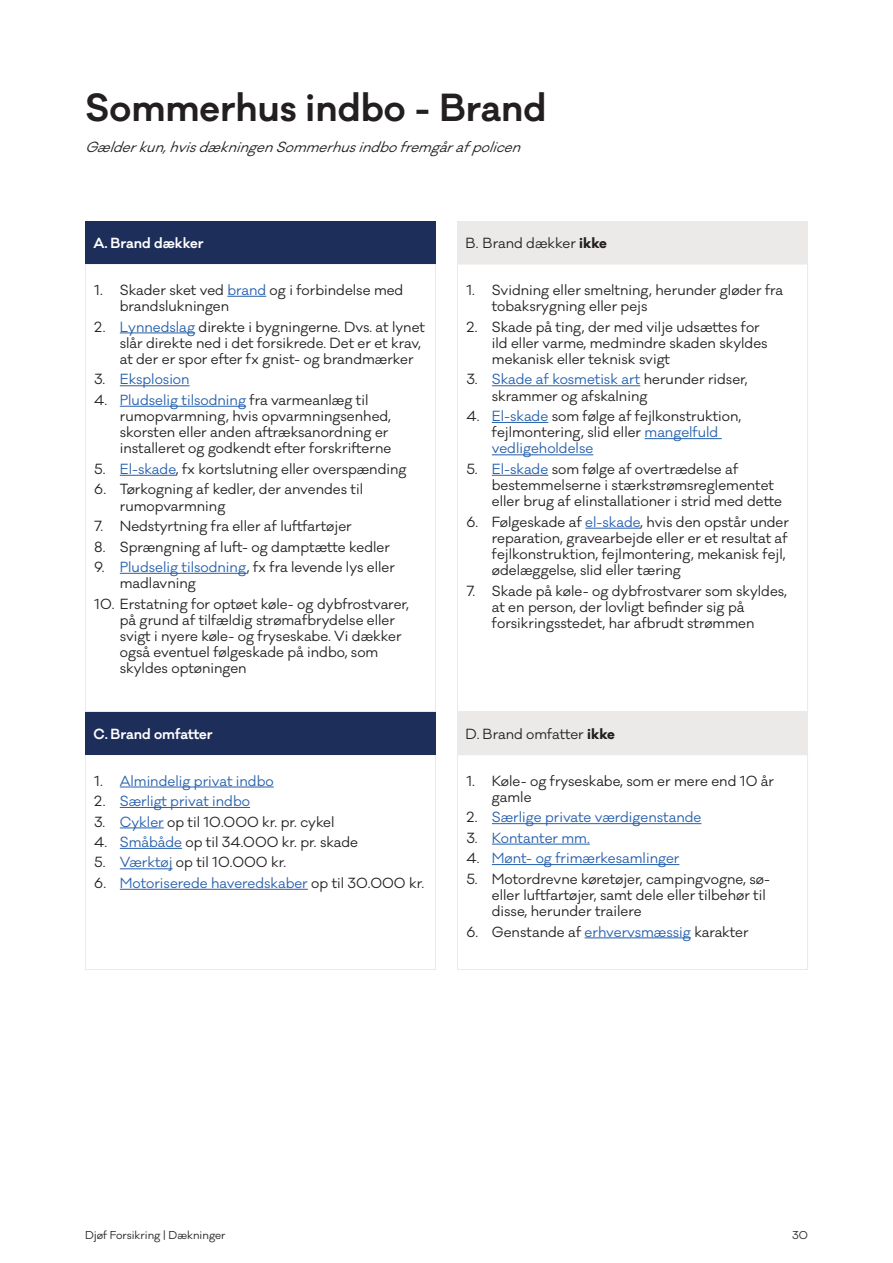
<style>
.page{position:relative;width:893px;height:1263px;background:#fff}
.page>*{position:absolute;margin:0;border:0;box-sizing:border-box;transform-origin:0 0}
.H3_Afsnitsoverskrift{font:600 36px "Galano Classic";color:#231f20}
.Overskrift_Skema{font:13.5px/16.2px "Galano Classic";color:#231f20}
.t1{font:13.5px "Galano Classic";color:#255fad}
.Disclaimer{font:italic 13.5px "Galano Classic";color:#231f20}
.Overskrift_Skema_HVID{font:600 13.5px "Galano Classic";color:#fff}
.Sidetal{font:10.5px "Galano Classic";color:#231f20}
.s1{color:#255fad}
.s2{color:#231f20}
.s3{font-weight:700}
</style>
<div class="page">
<hr style="left:227px;top:296px;width:39px;height:1px;background:#255fad">
<hr style="left:120px;top:333px;width:75px;height:1px;background:#255fad">
<hr style="left:120px;top:385px;width:70px;height:1px;background:#255fad">
<hr style="left:120px;top:406px;width:126px;height:1px;background:#255fad">
<hr style="left:120px;top:475px;width:56px;height:1px;background:#255fad">
<hr style="left:120px;top:573px;width:127px;height:1px;background:#255fad">
<div style="left:85px;top:264px;width:351px;height:448px;border:1px solid #eceae8"></div>
<hr style="left:120px;top:787px;width:154px;height:1px;background:#255fad">
<hr style="left:120px;top:807px;width:130px;height:1px;background:#255fad">
<hr style="left:120px;top:827px;width:44px;height:1px;background:#255fad">
<hr style="left:120px;top:848px;width:62px;height:1px;background:#255fad">
<hr style="left:120px;top:868px;width:53px;height:1px;background:#255fad">
<hr style="left:120px;top:889px;width:188px;height:1px;background:#255fad">
<div style="left:85px;top:754px;width:351px;height:216px;border:1px solid #eceae8"></div>
<hr style="left:492px;top:385px;width:148px;height:1px;background:#255fad">
<hr style="left:492px;top:422px;width:56px;height:1px;background:#255fad">
<hr style="left:645px;top:438px;width:77px;height:1px;background:#255fad">
<hr style="left:492px;top:454px;width:101px;height:1px;background:#255fad">
<hr style="left:492px;top:475px;width:56px;height:1px;background:#255fad">
<hr style="left:585px;top:528px;width:55px;height:1px;background:#255fad">
<div style="left:457px;top:264px;width:351px;height:448px;border:1px solid #eceae8"></div>
<hr style="left:492px;top:823px;width:209px;height:1px;background:#255fad">
<hr style="left:492px;top:844px;width:98px;height:1px;background:#255fad">
<hr style="left:492px;top:864px;width:187px;height:1px;background:#255fad">
<hr style="left:585px;top:937px;width:106px;height:1px;background:#255fad">
<div style="left:457px;top:754px;width:351px;height:216px;border:1px solid #eceae8"></div>
<div style="left:85px;top:221px;width:351px;height:43px;background:#1d2e5b"></div>
<div style="left:85px;top:712px;width:351px;height:42px;background:#1d2e5b"></div>
<div style="left:457px;top:221px;width:351px;height:43px;background:#eceae8"></div>
<div style="left:457px;top:712px;width:351px;height:42px;background:#eceae8"></div>
<p class="H3_Afsnitsoverskrift" style="left:85px;top:84px;width:463px">Sommerhus indbo - Brand</p>
<p class="Disclaimer" style="left:85px;top:138px;width:443px">Gælderkun,hvisdækningenSommerhusindbofremgårafpolicen</p>
<p class="Overskrift_Skema_HVID" style="left:94px;top:234px;width:112px">A. Brand dækker</p>
<p class="Overskrift_Skema" style="left:120px;top:282px;width:285px;text-indent:-26px">1. Skader sket ved <span class="s1">brand</span> og i forbindelse med brandslukningen</p>
<p class="Overskrift_Skema" style="left:120px;top:319px;width:307px;text-indent:-26px">2. <span class="s1">Lynnedslag</span> direkte i bygningerne. Dvs. at lynet slår direkte ned i det forsikrede. Det er et krav, at der er spor efter fx gnist- og brandmærker</p>
<p class="t1" style="left:94px;top:371px;width:97px"><span class="s2">3.</span> Eksplosion</p>
<p class="Overskrift_Skema" style="left:120px;top:392px;width:273px;text-indent:-26px">4. <span class="s1">Pludselig tilsodning</span> fra varmeanlæg til rumopvarmning, hvis opvarmningsenhed, skorsten eller anden aftræksanordning er installeret og godkendt efter forskrifterne</p>
<p class="Overskrift_Skema" style="left:94px;top:461px;width:314px">5. <span class="s1">El-skade</span>, fx kortslutning eller overspænding</p>
<p class="Overskrift_Skema" style="left:120px;top:481px;width:245px;text-indent:-26px">6. Tørkogning af kedler, der anvendes til rumopvarmning</p>
<p class="Overskrift_Skema" style="left:94px;top:518px;width:259px">7. Nedstyrtning fra eller af luftfartøjer</p>
<p class="Overskrift_Skema" style="left:94px;top:539px;width:297px">8. Sprængning af luft- og damptætte kedler</p>
<p class="Overskrift_Skema" style="left:120px;top:559px;width:277px;text-indent:-26px">9. <span class="s1">Pludselig tilsodning</span>, fx fra levende lys eller madlavning</p>
<p class="Overskrift_Skema" style="left:120px;top:596px;width:291px;text-indent:-26px">10. Erstatning for optøet køle- og dybfrostvarer, på grund af tilfældig strømafbrydelse eller svigt i nyere køle- og fryseskabe. Vi dækker også eventuel følgeskade på indbo, som skyldes optøningen</p>
<p class="Overskrift_Skema_HVID" style="left:94px;top:725px;width:121px">C. Brand omfatter</p>
<p class="t1" style="left:94px;top:772px;width:181px"><span class="s2">1.</span> Almindelig privat indbo</p>
<p class="t1" style="left:94px;top:792px;width:157px"><span class="s2">2.</span> Særligt privat indbo</p>
<p class="Overskrift_Skema" style="left:94px;top:814px;width:242px">3. <span class="s1">Cykler</span> op til 10.000 kr. pr. cykel</p>
<p class="Overskrift_Skema" style="left:94px;top:834px;width:265px">4. <span class="s1">Småbåde</span> op til 34.000 kr. pr. skade</p>
<p class="Overskrift_Skema" style="left:94px;top:854px;width:193px">5. <span class="s1">Værktøj</span> op til 10.000 kr.</p>
<p class="t1" style="left:94px;top:874px;width:331px"><span class="s2">6.</span> Motoriserede haveredskaber <span class="s2">op til 30.000 kr.</span></p>
<p class="Overskrift_Skema" style="left:466px;top:235px;width:143px">B. Brand dækker <span class="s3">ikke</span></p>
<p class="Overskrift_Skema" style="left:492px;top:282px;width:293px;text-indent:-26px">1. Svidning eller smeltning, herunder gløder fra tobaksrygning eller pejs</p>
<p class="Overskrift_Skema" style="left:492px;top:319px;width:277px;text-indent:-26px">2. Skade på ting, der med vilje udsættes for ild eller varme, medmindre skaden skyldes mekanisk eller teknisk svigt</p>
<p class="Overskrift_Skema" style="left:492px;top:372px;width:257px;text-indent:-26px">3. <span class="s1">Skade af kosmetisk art</span> herunder ridser, skrammer og afskalning</p>
<p class="Overskrift_Skema" style="left:492px;top:408px;width:251px;text-indent:-26px">4. <span class="s1">El-skade</span> som følge af fejlkonstruktion, fejlmontering, slid eller <span class="s1">mangelfuld vedligeholdelse</span></p>
<p class="Overskrift_Skema" style="left:492px;top:461px;width:292px;text-indent:-26px">5. <span class="s1">El-skade</span> som følge af overtrædelse af bestemmelserne i stærkstrømsreglementet eller brug af elinstallationer i strid med dette</p>
<p class="Overskrift_Skema" style="left:492px;top:514px;width:299px;text-indent:-26px">6. Følgeskade af <span class="s1">el-skade</span>, hvis den opstår under reparation, gravearbejde eller er et resultat af fejlkonstruktion, fejlmontering, mekanisk fejl, ødelæggelse, slid eller tæring</p>
<p class="Overskrift_Skema" style="left:492px;top:583px;width:297px;text-indent:-26px">7. Skade på køle- og dybfrostvarer som skyldes, at en person, der lovligt befinder sig på forsikringsstedet, har afbrudt strømmen</p>
<p class="Overskrift_Skema" style="left:466px;top:726px;width:151px">D. Brand omfatter <span class="s3">ikke</span></p>
<p class="Overskrift_Skema" style="left:492px;top:773px;width:284px;text-indent:-26px">1. Køle- og fryseskabe, som er mere end 10 år gamle</p>
<p class="t1" style="left:466px;top:808px;width:237px"><span class="s2">2.</span> Særlige private værdigenstande</p>
<p class="t1" style="left:466px;top:829px;width:125px"><span class="s2">3.</span> Kontanter mm.</p>
<p class="t1" style="left:466px;top:849px;width:215px"><span class="s2">4.</span> Mønt- og frimærkesamlinger</p>
<p class="Overskrift_Skema" style="left:492px;top:871px;width:280px;text-indent:-26px">5. Motordrevne køretøjer, campingvogne, sø&shy;eller luftfartøjer, samt dele eller tilbehør til disse, herunder trailere</p>
<p class="Overskrift_Skema" style="left:466px;top:924px;width:284px">6. Genstande af <span class="s1">erhvervsmæssig</span> karakter</p>
<p class="Sidetal" style="left:85px;top:1229px;width:142px">Djøf Forsikring | Dækninger</p>
<p class="Sidetal" style="left:792px;top:1229px;width:17px">30</p>
</div>
